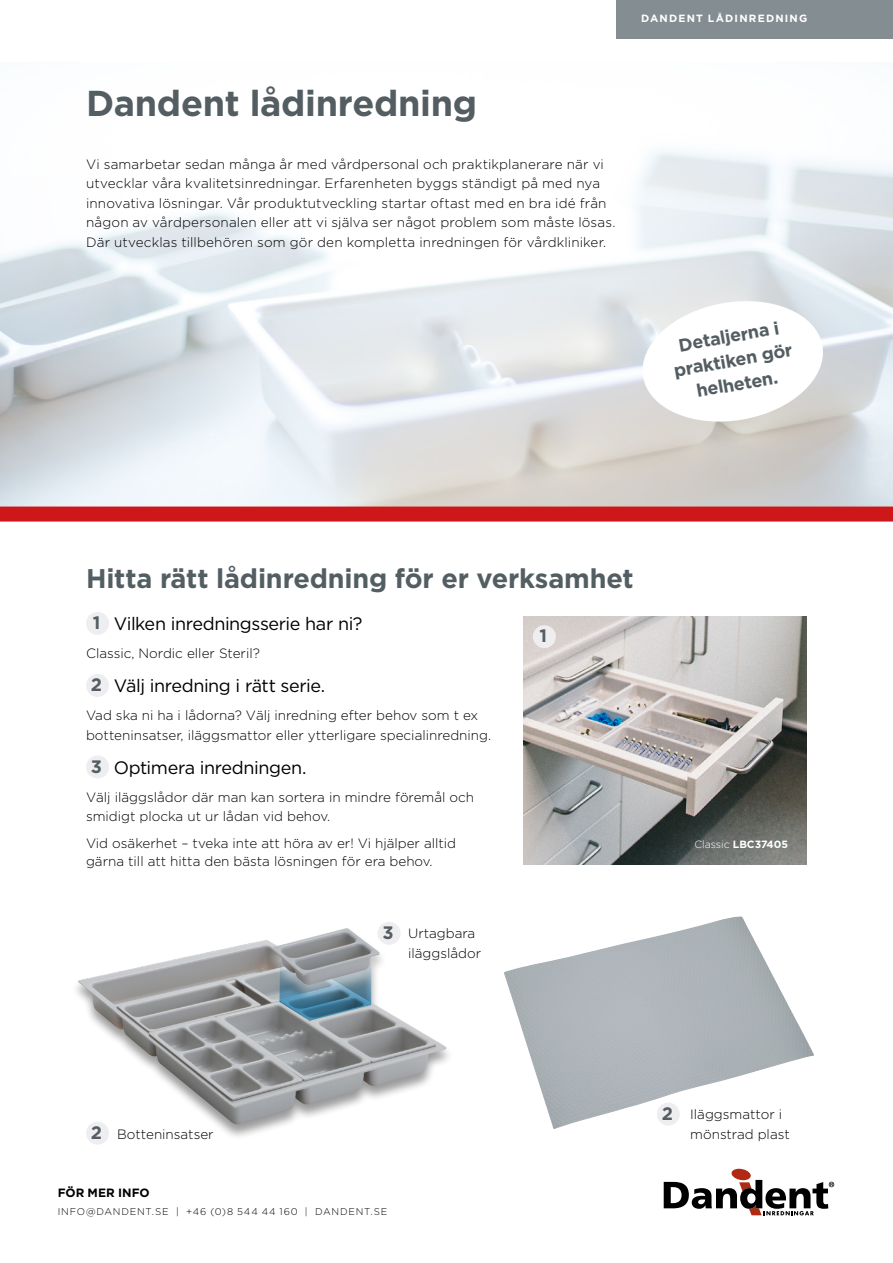
<style>
.page{position:relative;width:893px;height:1263px;background:#fff}
.page>*{position:absolute;margin:0;border:0;box-sizing:border-box;transform-origin:0 0}
.t1{font:700 36px "Gotham HTF";letter-spacing:-.01em;color:#535d62}
.t2{font:700 27px "Gotham HTF";letter-spacing:-.01em;color:#535e63}
.t3{font:18px "Gotham HTF";letter-spacing:-.025em;color:#000}
.t4{font:700 18px/24px "Gotham HTF";color:#535d62;text-align:center}
.t5{font:300 13.5px/19.5px "Gotham HTF";color:#000}
.t6{font:700 12px "Gotham HTF";letter-spacing:.005em;color:#000}
.t7{font:700 10.5px "Gotham HTF";letter-spacing:.11em;color:#fff}
.t8{font:700 10.5px "Gotham HTF";color:#fff}
.t9{font:300 9.75px "Gotham HTF";letter-spacing:.08em;color:#000}
.s1{font-weight:300}
</style>
<div class="page">
<svg style="left:637px;top:294px;width:191px;height:134px"></svg>
<div style="left:616px;top:0;width:277px;height:38px;background:#838d92"></div>
<svg style="left:664px;top:1169px;width:170px;height:46px"></svg>
<div style="left:0;top:506px;width:893px;height:15px;background:#cd1719"></div>
<img style="left:523px;top:616px;width:284px;height:249px">
<img style="left:78px;top:940px;width:369px;height:185px">
<svg style="left:279px;top:1001px;width:92px;height:20px;background:#648698"></svg>
<div style="left:264px;top:927px;width:124px;height:74px;background:#fff;opacity:.48"></div>
<img style="left:272px;top:928px;width:107px;height:57px">
<img style="left:504px;top:916px;width:310px;height:213px">
<div style="left:86px;top:612px;width:23px;height:23px;background:#eeeef0;border-radius:50%"></div>
<div style="left:86px;top:674px;width:23px;height:23px;background:#eeeef0;border-radius:50%"></div>
<div style="left:86px;top:755px;width:23px;height:23px;background:#eeeef0;border-radius:50%"></div>
<div style="left:533px;top:625px;width:23px;height:23px;background:#eeeef0;border-radius:50%"></div>
<div style="left:657px;top:1103px;width:23px;height:22px;background:#eeeef0;border-radius:50%"></div>
<div style="left:86px;top:1122px;width:23px;height:23px;background:#eeeef0;border-radius:50%"></div>
<div style="left:378px;top:922px;width:22px;height:23px;background:#eeeef0;border-radius:50%"></div>
<p class="t1" style="left:86px;top:82px;width:392px">Dandent lådinredning</p>
<p class="t5" style="left:86px;top:154px;width:531px">Vi samarbetar sedan många år med vårdpersonal och praktikplanerare när vi utvecklar våra kvalitetsinredningar. Erfarenheten byggs ständigt på med nya innovativa lösningar. Vår produktutveckling startar oftast med en bra idé från någon av vårdpersonalen eller att vi själva ser något problem som måste lösas.<br>Där utvecklas tillbehören som gör den kompletta inredningen för vårdkliniker.</p>
<p class="t7" style="left:641px;top:12px;width:168px">DANDENT LÅDINREDNING</p>
<p class="t4" style="left:668px;top:335px;width:121px;rotate:-10deg">Detaljerna i praktiken gör helheten.</p>
<p class="t2" style="left:86px;top:563px;width:549px">Hitta rätt lådinredning för er verksamhet</p>
<p class="t4" style="left:93px;top:610px;width:9px">1</p>
<p class="t3" style="left:114px;top:614px;width:250px">Vilken inredningsserie har ni?</p>
<p class="t5" style="left:86px;top:644px;width:175px">Classic, Nordic eller Steril?</p>
<p class="t4" style="left:91px;top:672px;width:13px">2</p>
<p class="t3" style="left:114px;top:676px;width:213px">Välj inredning i rätt serie.</p>
<p class="t5" style="left:86px;top:706px;width:407px">Vad ska ni ha i lådorna? Välj inredning efter behov som t ex botteninsatser, iläggsmattor eller ytterligare specialinredning.</p>
<p class="t4" style="left:91px;top:754px;width:13px">3</p>
<p class="t3" style="left:114px;top:758px;width:194px">Optimera inredningen.</p>
<p class="t5" style="left:86px;top:787px;width:390px">Välj iläggslådor där man kan sortera in mindre föremål och smidigt plocka ut ur lådan vid behov.</p>
<p class="t5" style="left:86px;top:834px;width:372px;line-height:18px">Vid osäkerhet – tveka inte att höra av er! Vi hjälper alltid gärna till att hitta den bästa lösningen för era behov.</p>
<p class="t4" style="left:540px;top:623px;width:9px">1</p>
<p class="t4" style="left:382px;top:920px;width:13px">3</p>
<p class="t5" style="left:408px;top:923px;width:75px">Urtagbara iläggslådor</p>
<p class="t8" style="left:694px;top:839px;width:95px"><span class="s1">Classic</span> LBC37405</p>
<p class="t4" style="left:662px;top:1101px;width:13px">2</p>
<p class="t5" style="left:690px;top:1105px;width:93px">Iläggsmattor i</p>
<p class="t4" style="left:91px;top:1120px;width:13px">2</p>
<p class="t5" style="left:117px;top:1124px;width:98px">Botteninsatser</p>
<p class="t5" style="left:690px;top:1124px;width:101px">mönstrad plast</p>
<p class="t6" style="left:58px;top:1186px;width:93px">FÖR MER INFO</p>
<p class="t9" style="left:58px;top:1206px;width:331px">INFO@DANDENT.SE | +46 (0)8 544 44 160 | DANDENT.SE</p>
</div>
